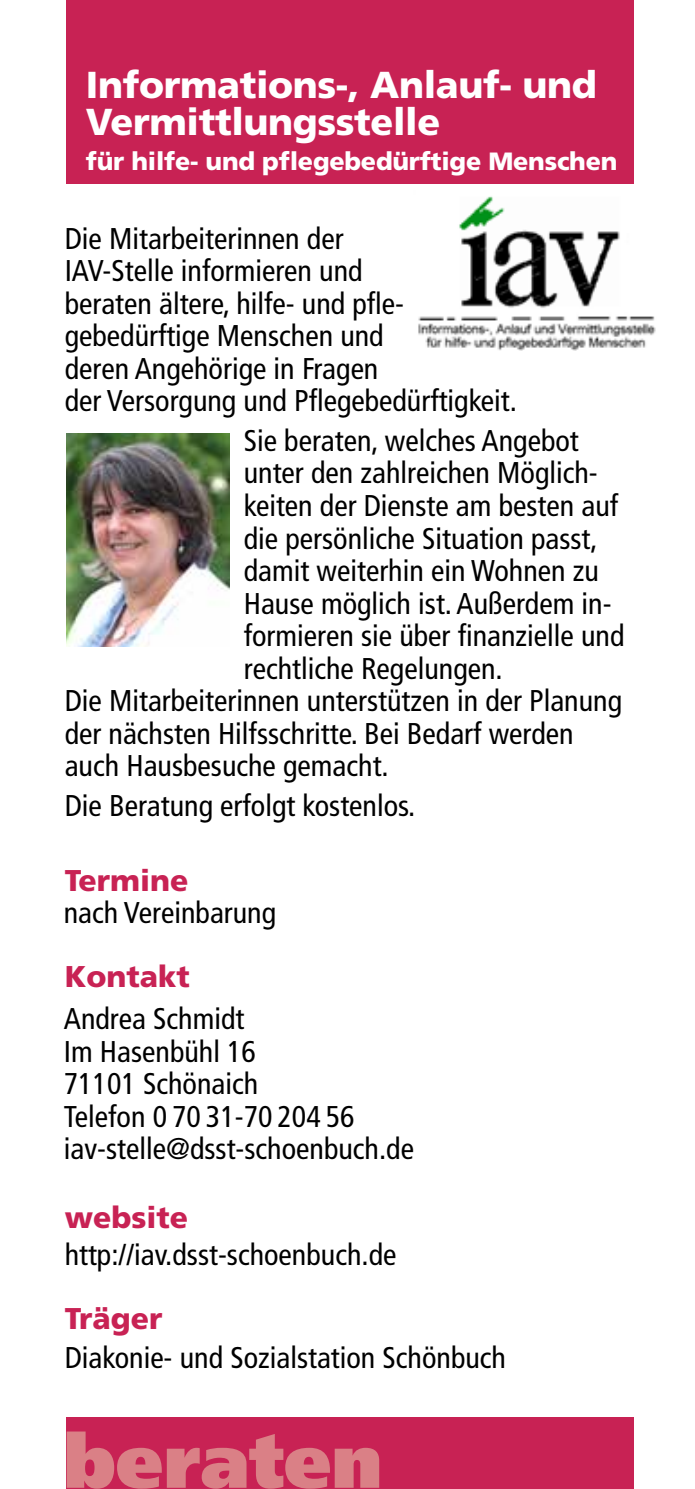
<style>
.page{position:relative;width:695px;height:1489px;background:#fff}
.page>*{position:absolute;margin:0;border:0;box-sizing:border-box;transform-origin:0 0}
.t1{font:900 75px "Frutiger";color:#da8086}
.t2{font:900 37.5px/37.5px "Frutiger";letter-spacing:-.01em;color:#fff}
.t3{font:condensed 30px/32.5px "Frutiger";color:#000}
.t4{font:900 30px "Frutiger";color:#c82254}
.t5{font:900 25px "Frutiger";letter-spacing:-.01em;color:#fff}
</style>
<div class="page">
<div style="left:66px;top:0;width:567px;height:184px;background:#c82254"></div>
<div style="left:66px;top:1417px;width:567px;height:71px;background:#c82254"></div>
<img style="left:66px;top:433px;width:163px;height:213px">
<img style="left:418px;top:196px;width:238px;height:154px">
<p class="t2" style="left:86px;top:65px;width:512px">Informations-, Anlauf- und<br>Vermittlungsstelle</p>
<p class="t5" style="left:86px;top:146px;width:533px">für hilfe- und pflegebedürftige Menschen</p>
<p class="t3" style="left:65px;top:222px;width:453px">Die Mitarbeiterinnen der<br>IAV-Stelle informieren und<br>beraten ältere, hilfe- und pfle&shy;gebedürftige Menschen und<br>deren Angehörige in Fragen<br>der Versorgung und Pflegebedürftigkeit.</p>
<p class="t3" style="left:244px;top:424px;width:336px">Sie beraten, welches Angebot</p>
<p class="t3" style="left:244px;top:457px;width:355px">unter den zahlreichen Möglich-</p>
<p class="t3" style="left:244px;top:489px;width:376px">keiten der Dienste am besten auf</p>
<p class="t3" style="left:244px;top:522px;width:355px">die persönliche Situation passt,</p>
<p class="t3" style="left:244px;top:554px;width:356px">damit weiterhin ein Wohnen zu</p>
<p class="t3" style="left:244px;top:587px;width:369px">Hause möglich ist. Außerdem in-</p>
<p class="t3" style="left:244px;top:619px;width:382px">formieren sie über finanzielle und</p>
<p class="t3" style="left:244px;top:652px;width:260px">rechtliche Regelungen.</p>
<p class="t3" style="left:65px;top:684px;width:559px">Die Mitarbeiterinnen unterstützen in der Planung</p>
<p class="t3" style="left:65px;top:717px;width:510px">der nächsten Hilfsschritte. Bei Bedarf werden</p>
<p class="t3" style="left:65px;top:749px;width:325px">auch Hausbesuche gemacht.</p>
<p class="t3" style="left:65px;top:789px;width:352px">Die Beratung erfolgt kostenlos.</p>
<p class="t4" style="left:65px;top:862px;width:125px">Termine</p>
<p class="t3" style="left:64px;top:896px;width:214px">nach Vereinbarung</p>
<p class="t4" style="left:65px;top:958px;width:127px">Kontakt</p>
<p class="t3" style="left:64px;top:1002px;width:351px">Andrea Schmidt<br>Im Hasenbühl 16<br>71101 Schönaich<br>Telefon 0 70 31-70 204 56 iav-stelle@dsst-schoenbuch.de</p>
<p class="t4" style="left:65px;top:1199px;width:125px">website</p>
<p class="t3" style="left:65px;top:1238px;width:333px">http://iav.dsst-schoenbuch.de</p>
<p class="t4" style="left:65px;top:1300px;width:99px">Träger</p>
<p class="t3" style="left:65px;top:1341px;width:443px">Diakonie- und Sozialstation Schönbuch</p>
<h1 class="t1" style="left:63px;top:1415px;width:321px">beraten</h1>
</div>
